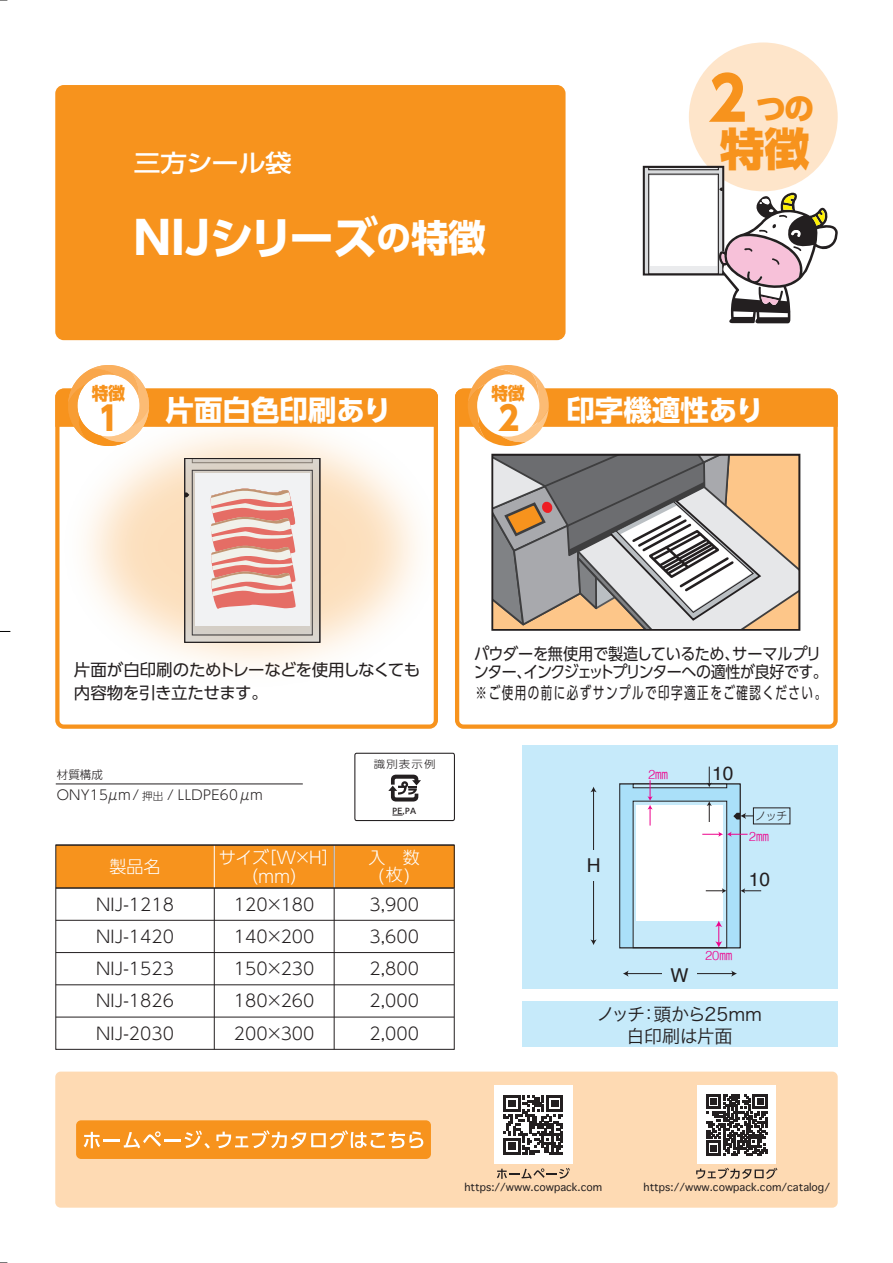
<style>
.page{position:relative;width:893px;height:1263px;background:#fff}
.page>*{position:absolute;margin:0;border:0;box-sizing:border-box;transform-origin:0 0}
.t1{font:700 45px "UD Shin Go Pro";letter-spacing:-.025em;color:#fff}
.t2{font:800 45px "UD Shin Go Pro";color:#f7931d}
.t3{font:800 33px "UD Shin Go Pro";color:#f7931d;scale:.94 1}
.t4{font:800 30px "UD Shin Go Pro";color:#f7931d}
.t5{font:700 28.5px "UD Shin Go Pro";color:#fff}
.t6{font:500 24px "Shin Go Pro";letter-spacing:-.005em;color:#fff;scale:1.11 1}
.t7{font:19.05px "Helvetica";color:#231f20}
.t8{font:18.15px/21.6px "Hira Kaku Pro W3";letter-spacing:-.04em;color:#231f20;text-align:center}
.t9{font:800 17.7px "UD Shin Go Pro";color:#f7931d;scale:.94 1}
.t10{font:300 17.1px/32.2px "UD Shin Go Pro";color:#231f20;text-align:justify}
.t11{font:300 17.1px/18.8px "UD Shin Go Pro";color:#fff}
.t12{font:16.5px/18px "UD Shin Go Pro";letter-spacing:-.02em;color:#231f20;scale:.92 1}
.t13{font:16.5px/22.5px "UD Shin Go Pro";letter-spacing:-.02em;color:#231f20}
.t14{font:16.5px "UD Shin Go Pro";letter-spacing:.13em;color:#231f20;scale:.7 1}
.t15{font:300 13.5px "UD Shin Go Pro";letter-spacing:.02em;color:#231f20}
.t16{font:300 13.05px "Helvetica";color:#ed028c}
.t17{font:300 11.55px "UD Shin Go Pro";color:#231f20}
.t18{font:300 10.8px "Shin Go Pro";color:#231f20}
.t19{font:10.5px "Osaka";color:#231f20}
.t20{font:300 10.2px "UD Shin Go Pro";letter-spacing:.1em;color:#231f20;scale:1.11 1}
.t21{font:500 7.95px "UD Shin Go Pro";color:#231f20}
.s1{font-size:34.5px}
.s2{font-size:37.5px}
.s3{font-size:60px}
.s4{font-size:10.5px}
.s5{font-family:"Koz Go Pr 6 N";font-weight:400}
</style>
<div class="page">
<div style="left:55px;top:85px;width:511px;height:255px;background:#f7931d;border-radius:9px"></div>
<div style="left:55px;top:1071px;width:783px;height:137px;background:#fedab3;border-radius:5px"></div>
<hr style="left:56px;top:783px;width:247px;height:1px;background:#231f20">
<div style="left:354px;top:753px;width:101px;height:68px;border:1px solid #231f20;border-radius:2px"></div>
<svg style="left:388px;top:775px;width:33px;height:26px"></svg>
<hr style="left:214px;top:845px;width:1px;height:204px;background:#231f20">
<div style="left:56px;top:845px;width:398px;height:43px;background:#f7931d"></div>
<hr style="left:334px;top:845px;width:1px;height:204px;background:#231f20">
<hr style="left:334px;top:845px;width:1px;height:43px;background:#fff">
<hr style="left:214px;top:845px;width:1px;height:43px;background:#fff">
<div style="left:55px;top:845px;width:400px;height:205px;border:1px solid #231f20"></div>
<hr style="left:56px;top:1017px;width:398px;height:1px;background:#231f20">
<hr style="left:56px;top:984px;width:398px;height:1px;background:#231f20">
<hr style="left:56px;top:952px;width:398px;height:1px;background:#231f20">
<hr style="left:56px;top:920px;width:398px;height:1px;background:#231f20">
<hr style="left:56px;top:845px;width:398px;height:1px;background:#231f20">
<hr style="left:56px;top:887px;width:398px;height:1px;background:#231f20">
<div style="left:522px;top:745px;width:316px;height:243px;background:#c6eafa"></div>
<hr style="left:627px;top:973px;width:106px;height:1px;background:#231f20">
<svg style="left:731px;top:970px;width:6px;height:7px"></svg>
<svg style="left:623px;top:971px;width:5px;height:6px"></svg>
<div style="left:663px;top:969px;width:34px;height:10px;background:#c6eafa"></div>
<div style="left:620px;top:784px;width:120px;height:164px;background:#aae0f9"></div>
<div style="left:633px;top:801px;width:94px;height:147px;background:#c6eafa"></div>
<div style="left:633px;top:801px;width:94px;height:147px;border:1px solid #231f20"></div>
<div style="left:637px;top:805px;width:86px;height:116px;background:#fff"></div>
<svg style="left:733px;top:813px;width:20px;height:6px"></svg>
<div style="left:619px;top:784px;width:121px;height:164px;border:1px solid #231f20"></div>
<div style="left:633px;top:784px;width:94px;height:4px;border:1px solid #231f20"></div>
<hr style="left:593px;top:791px;width:1px;height:150px;background:#231f20">
<svg style="left:590px;top:939px;width:7px;height:6px"></svg>
<svg style="left:590px;top:787px;width:7px;height:5px"></svg>
<div style="left:588px;top:850px;width:10px;height:31px;background:#c6eafa"></div>
<svg style="left:740px;top:888px;width:21px;height:5px"></svg>
<svg style="left:706px;top:888px;width:21px;height:5px"></svg>
<svg style="left:702px;top:832px;width:46px;height:5px"></svg>
<svg style="left:647px;top:780px;width:6px;height:45px"></svg>
<svg style="left:707px;top:766px;width:5px;height:21px"></svg>
<svg style="left:707px;top:801px;width:5px;height:21px"></svg>
<svg style="left:715px;top:921px;width:7px;height:27px"></svg>
<div style="left:522px;top:1001px;width:316px;height:46px;background:#c6eafa"></div>
<div style="left:689px;top:42px;width:149px;height:149px;background:#fee5ca;border-radius:50%"></div>
<div style="left:76px;top:1120px;width:355px;height:39px;background:#f7931d;border-radius:5px"></div>
<svg style="left:84px;top:1130px;width:126px;height:18px"></svg>
<svg style="left:216px;top:1130px;width:207px;height:18px"></svg>
<div style="left:697px;top:1085px;width:79px;height:79px;background:#fff"></div>
<svg style="left:706px;top:1094px;width:62px;height:62px"></svg>
<svg style="left:696px;top:1168px;width:81px;height:11px"></svg>
<svg style="left:497px;top:1168px;width:73px;height:11px"></svg>
<div style="left:494px;top:1085px;width:79px;height:79px;background:#fff"></div>
<svg style="left:504px;top:1095px;width:59px;height:60px"></svg>
<svg style="left:55px;top:701px;width:383px;height:28px"></svg>
<svg style="left:455px;top:446px;width:383px;height:283px"></svg>
<svg style="left:56px;top:365px;width:381px;height:28px"></svg>
<svg style="left:455px;top:365px;width:383px;height:81px"></svg>
<svg style="left:495px;top:458px;width:302px;height:169px"></svg>
<div style="left:491px;top:454px;width:309px;height:177px;border:2px solid #231f20"></div>
<img style="left:55px;top:393px;width:383px;height:308px">
<svg style="left:186px;top:460px;width:132px;height:181px;fill:#dbcfc1"></svg>
<div style="left:184px;top:458px;width:136px;height:185px;border:1px solid #231f20"></div>
<svg style="left:185px;top:493px;width:4px;height:4px"></svg>
<svg style="left:192px;top:470px;width:120px;height:165px"></svg>
<svg style="left:643px;top:166px;width:195px;height:157px"></svg>
<h3 class="t6" style="left:134px;top:143px;width:144px">三方シール袋</h3>
<h1 class="t1" style="left:134px;top:201px;width:354px">NIJシリーズ<span class="s1">の</span><span class="s2">特徴</span></h1>
<h3 class="t4" style="left:709px;top:84px;width:107px"><span class="s3">2</span> つの</h3>
<h1 class="t2" style="left:720px;top:112px;width:91px">特徴</h1>
<p class="t9" style="left:92px;top:378px;width:37px">特徴</p>
<h2 class="t3" style="left:99px;top:392px;width:23px">1</h2>
<p class="t9" style="left:491px;top:378px;width:37px">特徴</p>
<h3 class="t5" style="left:166px;top:387px;width:228px">片面白色印刷あり</h3>
<h2 class="t3" style="left:498px;top:392px;width:23px">2</h2>
<h3 class="t5" style="left:566px;top:387px;width:199px">印字機適性あり</h3>
<p class="t13" style="left:74px;top:658px;width:348px">片面が白印刷のためトレーなどを使用しなくても内容物を引き立たせます。</p>
<p class="t17" style="left:57px;top:765px;width:48px">材質構成</p>
<p class="t15" style="left:57px;top:784px;width:207px">ONY15μm / <span class="s4">押出</span> / LLDPE60μm</p>
<p class="t20" style="left:374px;top:756px;width:57px">識別表示例</p>
<p class="t21" style="left:392px;top:804px;width:25px">PE,PA</p>
<p class="t11" style="left:219px;top:847px;width:122px;text-align:center">サイズ［W×H］（mm）</p>
<p class="t11" style="left:109px;top:857px;width:53px">製品名</p>
<p class="t11" style="left:367px;top:847px;width:55px">入　数（枚）</p>
<p class="t10" style="left:96px;top:887px;width:79px">NIJ-1218<br>NIJ-1420<br>NIJ-1523<br>NIJ-1826<br>NIJ-2030</p>
<p class="t10" style="left:369px;top:887px;width:51px">3,900<br>3,600<br>2,800<br>2,000<br>2,000</p>
<p class="t10" style="left:234px;top:887px;width:82px">120×180</p>
<p class="t10" style="left:234px;top:920px;width:82px">140×200</p>
<p class="t10" style="left:234px;top:952px;width:82px">150×230</p>
<p class="t10" style="left:234px;top:984px;width:82px">180×260</p>
<p class="t10" style="left:234px;top:1016px;width:82px">200×300</p>
<p class="t12" style="left:474px;top:644px;width:386px">パウダーを無使用で製造しているため、サーマルプリンター、インクジェットプリンターへの適性が良好です。</p>
<p class="t14" style="left:476px;top:679px;width:502px">※ご使用の前に必ずサンプルで印字適正をご確認ください。</p>
<p class="t7" style="left:587px;top:851px;width:15px">H</p>
<p class="t16" style="left:648px;top:763px;width:22px">2<span class="s5">㎜</span></p>
<p class="t7" style="left:712px;top:759px;width:23px">10</p>
<p class="t18" style="left:755px;top:807px;width:34px">ノッチ</p>
<p class="t16" style="left:749px;top:825px;width:22px">2<span class="s5">㎜</span></p>
<p class="t7" style="left:749px;top:864px;width:23px">10</p>
<p class="t7" style="left:670px;top:960px;width:20px">W</p>
<p class="t16" style="left:705px;top:944px;width:29px">20<span class="s5">㎜</span></p>
<p class="t8" style="left:596px;top:1002px;width:167px">ノッチ：頭から25mm白印刷は片面</p>
<p class="t19" style="left:464px;top:1181px;width:139px">https://www.cowpack.com</p>
<p class="t19" style="left:644px;top:1181px;width:188px">https://www.cowpack.com/catalog/</p>
</div>
